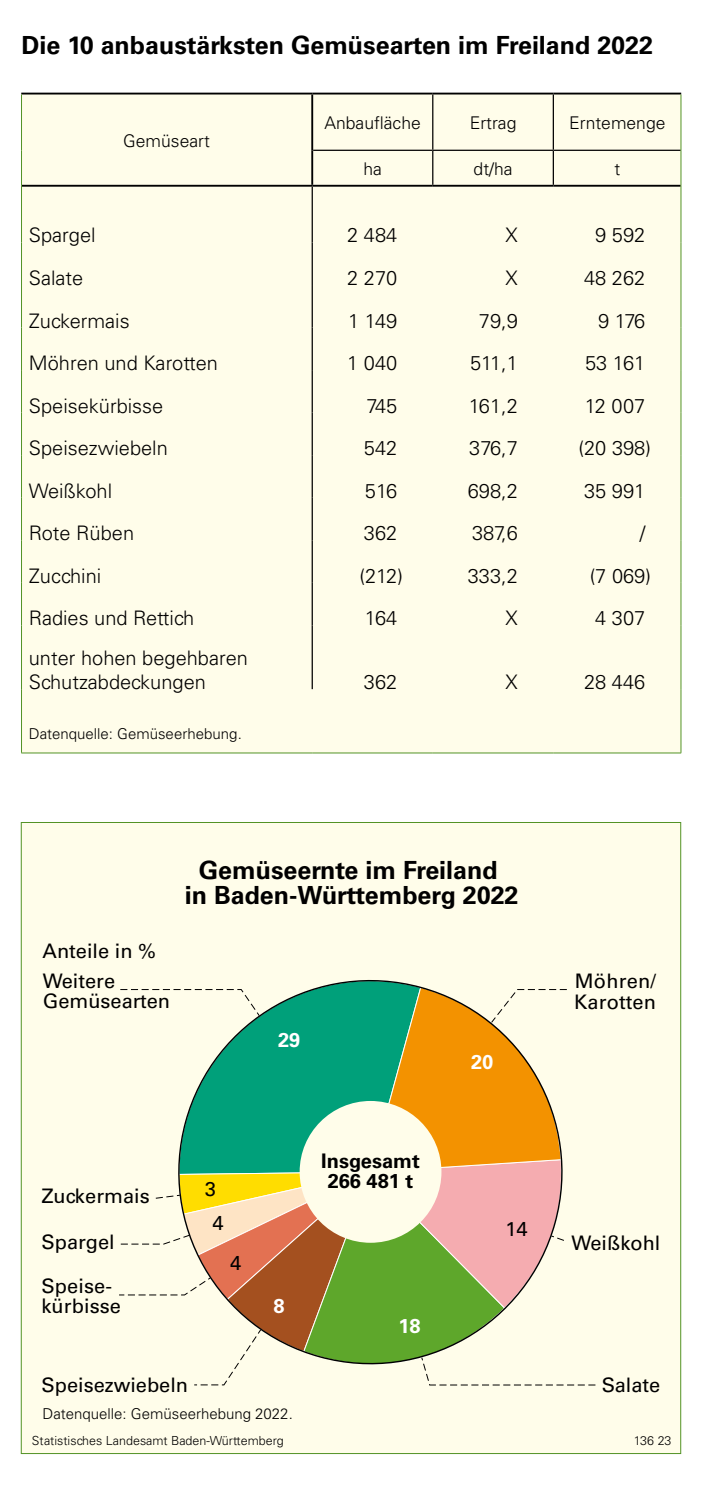
<style>
.page{position:relative;width:702px;height:1489px;background:#fff}
.page>*{position:absolute;margin:0;border:0;box-sizing:border-box;transform-origin:0 0}
.Head{font:700 25px/25px "Univers";color:#000;text-align:center}
.Tab_zahlen_light{font:300 20px/24px "Univers";color:#000}
.t1{font:20px/20px "Univers";color:#000}
.t2{font:700 20px/20px "Univers";color:#000;text-align:center}
.t3{font:700 20px "Univers";color:#fff}
.Tab_Zahlen_fett{font:300 20px "Univers";color:#000}
.t4{font:300 17.5px "Univers";color:#000}
.t5{font:300 15px "Univers";color:#000}
.t6{font:300 12.5px "Univers";color:#000}
</style>
<div class="page">
<div style="left:21px;top:822px;width:659px;height:631px;background:#fffdea"></div>
<svg style="left:158px;top:979px;width:409px;height:405px"></svg>
<div style="left:299px;top:1100px;width:142px;height:142px;background:#fffdea;border-radius:50%"></div>
<div style="left:22px;top:94px;width:658px;height:658px;background:#fffdea"></div>
<hr style="left:21px;top:93px;width:291px;height:1px;background:#000">
<hr style="left:22px;top:185px;width:290px;height:2px;background:#000">
<hr style="left:312px;top:93px;width:121px;height:1px;background:#000">
<hr style="left:311px;top:94px;width:2px;height:56px;background:#000">
<hr style="left:433px;top:93px;width:120px;height:1px;background:#000">
<hr style="left:553px;top:93px;width:128px;height:1px;background:#000">
<hr style="left:311px;top:150px;width:2px;height:35px;background:#000">
<hr style="left:312px;top:185px;width:121px;height:2px;background:#000">
<hr style="left:433px;top:185px;width:120px;height:2px;background:#000">
<hr style="left:553px;top:185px;width:127px;height:2px;background:#000">
<hr style="left:432px;top:94px;width:1px;height:56px;background:#000">
<hr style="left:552px;top:94px;width:2px;height:56px;background:#000">
<hr style="left:313px;top:150px;width:120px;height:1px;background:#000">
<hr style="left:433px;top:150px;width:120px;height:1px;background:#000">
<hr style="left:432px;top:151px;width:1px;height:34px;background:#000">
<hr style="left:553px;top:150px;width:127px;height:1px;background:#000">
<hr style="left:552px;top:151px;width:2px;height:34px;background:#000">
<hr style="left:311px;top:187px;width:2px;height:55px;background:#000">
<hr style="left:311px;top:242px;width:2px;height:43px;background:#000">
<hr style="left:311px;top:285px;width:2px;height:42px;background:#000">
<hr style="left:311px;top:327px;width:2px;height:43px;background:#000">
<hr style="left:311px;top:370px;width:2px;height:42px;background:#000">
<hr style="left:311px;top:412px;width:2px;height:43px;background:#000">
<hr style="left:311px;top:455px;width:2px;height:42px;background:#000">
<hr style="left:311px;top:497px;width:2px;height:43px;background:#000">
<hr style="left:311px;top:540px;width:2px;height:42px;background:#000">
<hr style="left:311px;top:582px;width:2px;height:43px;background:#000">
<hr style="left:311px;top:625px;width:2px;height:64px;background:#000">
<hr style="left:21px;top:94px;width:1px;height:56px;background:#539326">
<hr style="left:21px;top:150px;width:1px;height:36px;background:#539326">
<hr style="left:680px;top:94px;width:1px;height:56px;background:#539326">
<hr style="left:680px;top:150px;width:1px;height:36px;background:#539326">
<hr style="left:21px;top:186px;width:1px;height:56px;background:#539326">
<hr style="left:680px;top:186px;width:1px;height:56px;background:#539326">
<hr style="left:21px;top:242px;width:1px;height:43px;background:#539326">
<hr style="left:680px;top:242px;width:1px;height:43px;background:#539326">
<hr style="left:21px;top:285px;width:1px;height:42px;background:#539326">
<hr style="left:680px;top:285px;width:1px;height:42px;background:#539326">
<hr style="left:21px;top:327px;width:1px;height:43px;background:#539326">
<hr style="left:680px;top:327px;width:1px;height:43px;background:#539326">
<hr style="left:21px;top:370px;width:1px;height:42px;background:#539326">
<hr style="left:680px;top:370px;width:1px;height:42px;background:#539326">
<hr style="left:21px;top:412px;width:1px;height:43px;background:#539326">
<hr style="left:680px;top:412px;width:1px;height:43px;background:#539326">
<hr style="left:21px;top:455px;width:1px;height:42px;background:#539326">
<hr style="left:680px;top:455px;width:1px;height:42px;background:#539326">
<hr style="left:21px;top:497px;width:1px;height:43px;background:#539326">
<hr style="left:680px;top:497px;width:1px;height:43px;background:#539326">
<hr style="left:21px;top:540px;width:1px;height:42px;background:#539326">
<hr style="left:680px;top:540px;width:1px;height:42px;background:#539326">
<hr style="left:21px;top:582px;width:1px;height:43px;background:#539326">
<hr style="left:680px;top:582px;width:1px;height:43px;background:#539326">
<hr style="left:21px;top:625px;width:1px;height:64px;background:#539326">
<hr style="left:680px;top:625px;width:1px;height:64px;background:#539326">
<hr style="left:21px;top:689px;width:1px;height:63px;background:#539326">
<hr style="left:680px;top:689px;width:1px;height:63px;background:#539326">
<hr style="left:21px;top:752px;width:291px;height:1px;background:#539326">
<hr style="left:312px;top:752px;width:121px;height:1px;background:#539326">
<hr style="left:433px;top:752px;width:120px;height:1px;background:#539326">
<hr style="left:553px;top:752px;width:128px;height:1px;background:#539326">
<h2 class="Head" style="left:22px;top:33px;width:633px">Die 10 anbaustärksten Gemüsearten im Freiland 2022</h2>
<p class="t4" style="left:123px;top:130px;width:88px">Gemüseart</p>
<p class="t4" style="left:324px;top:112px;width:98px">Anbaufläche</p>
<p class="t4" style="left:469px;top:112px;width:48px">Ertrag</p>
<p class="t4" style="left:569px;top:112px;width:98px">Erntemenge</p>
<p class="t4" style="left:363px;top:158px;width:20px">ha</p>
<p class="t4" style="left:473px;top:158px;width:40px">dt/ha</p>
<p class="t4" style="left:614px;top:158px;width:7px">t</p>
<p class="Tab_zahlen_light" style="left:29px;top:223px;width:68px">Spargel</p>
<p class="Tab_Zahlen_fett" style="left:347px;top:223px;width:52px">2 484</p>
<p class="Tab_zahlen_light" style="left:505px;top:223px;width:14px">X</p>
<p class="Tab_zahlen_light" style="left:595px;top:223px;width:52px">9 592</p>
<p class="Tab_zahlen_light" style="left:29px;top:266px;width:56px">Salate</p>
<p class="Tab_zahlen_light" style="left:347px;top:266px;width:52px">2 270</p>
<p class="Tab_zahlen_light" style="left:505px;top:266px;width:14px">X</p>
<p class="Tab_zahlen_light" style="left:584px;top:266px;width:63px">48 262</p>
<p class="Tab_zahlen_light" style="left:29px;top:308px;width:102px">Zuckermais</p>
<p class="Tab_zahlen_light" style="left:348px;top:308px;width:51px">1 149</p>
<p class="Tab_zahlen_light" style="left:479px;top:308px;width:40px">79,9</p>
<p class="Tab_zahlen_light" style="left:598px;top:308px;width:49px">9 176</p>
<p class="Tab_zahlen_light" style="left:29px;top:351px;width:191px">Möhren und Karotten</p>
<p class="Tab_zahlen_light" style="left:347px;top:351px;width:52px">1 040</p>
<p class="Tab_zahlen_light" style="left:470px;top:351px;width:49px">511,1</p>
<p class="Tab_zahlen_light" style="left:585px;top:351px;width:62px">53 161</p>
<p class="Tab_zahlen_light" style="left:29px;top:393px;width:136px">Speisekürbisse</p>
<p class="Tab_zahlen_light" style="left:366px;top:393px;width:32px">745</p>
<p class="Tab_zahlen_light" style="left:469px;top:393px;width:51px">161,2</p>
<p class="Tab_zahlen_light" style="left:584px;top:393px;width:62px">12 007</p>
<p class="Tab_zahlen_light" style="left:29px;top:436px;width:140px">Speisezwiebeln</p>
<p class="Tab_zahlen_light" style="left:364px;top:436px;width:35px">542</p>
<p class="Tab_zahlen_light" style="left:469px;top:436px;width:50px">376,7</p>
<p class="Tab_zahlen_light" style="left:578px;top:436px;width:74px">(20 398)</p>
<p class="Tab_zahlen_light" style="left:29px;top:478px;width:85px">Weißkohl</p>
<p class="Tab_zahlen_light" style="left:365px;top:478px;width:34px">516</p>
<p class="Tab_zahlen_light" style="left:468px;top:478px;width:52px">698,2</p>
<p class="Tab_zahlen_light" style="left:584px;top:478px;width:63px">35 991</p>
<p class="Tab_zahlen_light" style="left:29px;top:521px;width:107px">Rote Rüben</p>
<p class="Tab_zahlen_light" style="left:364px;top:521px;width:35px">362</p>
<p class="Tab_zahlen_light" style="left:472px;top:521px;width:47px">387,6</p>
<p class="Tab_zahlen_light" style="left:639px;top:521px;width:7px">/</p>
<p class="Tab_zahlen_light" style="left:29px;top:563px;width:74px">Zucchini</p>
<p class="Tab_zahlen_light" style="left:359px;top:563px;width:45px">(212)</p>
<p class="Tab_zahlen_light" style="left:468px;top:563px;width:52px">333,2</p>
<p class="Tab_zahlen_light" style="left:589px;top:563px;width:63px">(7 069)</p>
<p class="Tab_zahlen_light" style="left:29px;top:606px;width:167px">Radies und Rettich</p>
<p class="Tab_zahlen_light" style="left:365px;top:606px;width:34px">164</p>
<p class="Tab_zahlen_light" style="left:505px;top:606px;width:14px">X</p>
<p class="Tab_zahlen_light" style="left:595px;top:606px;width:52px">4 307</p>
<p class="Tab_zahlen_light" style="left:29px;top:646px;width:221px">unter hohen begehbaren<br>Schutzabdeckungen</p>
<p class="Tab_zahlen_light" style="left:364px;top:670px;width:35px">362</p>
<p class="Tab_zahlen_light" style="left:505px;top:670px;width:14px">X</p>
<p class="Tab_zahlen_light" style="left:584px;top:670px;width:63px">28 446</p>
<p class="t5" style="left:29px;top:724px;width:214px">Datenquelle: Gemüseerhebung.</p>
<p class="t1" style="left:43px;top:940px;width:115px">Anteile in %</p>
<p class="t1" style="left:43px;top:971px;width:129px">Weitere<br>Gemüsearten</p>
<p class="Head" style="left:185px;top:858px;width:335px">Gemüseernte im Freiland<br>in Baden-Württemberg 2022</p>
<p class="t3" style="left:278px;top:1028px;width:24px">29</p>
<p class="t3" style="left:471px;top:1050px;width:24px">20</p>
<p class="t1" style="left:41px;top:1185px;width:110px">Zuckermais</p>
<p class="t1" style="left:41px;top:1231px;width:75px">Spargel</p>
<p class="t1" style="left:41px;top:1275px;width:81px">Speise&shy;kürbisse</p>
<p class="t1" style="left:205px;top:1179px;width:13px">3</p>
<p class="t1" style="left:212px;top:1212px;width:13px">4</p>
<p class="t1" style="left:230px;top:1253px;width:13px">4</p>
<p class="t3" style="left:273px;top:1293px;width:13px">8</p>
<p class="t2" style="left:321px;top:1150px;width:100px">Insgesamt<br>266 481 t</p>
<p class="t3" style="left:398px;top:1313px;width:24px">18</p>
<p class="t1" style="left:505px;top:1218px;width:24px">14</p>
<p class="t1" style="left:41px;top:1374px;width:148px">Speisezwiebeln</p>
<p class="t5" style="left:43px;top:1404px;width:252px">Datenquelle: Gemüseerhebung 2022.</p>
<p class="t1" style="left:574px;top:971px;width:83px">Möhren/<br>Karotten</p>
<p class="t1" style="left:571px;top:1232px;width:90px">Weißkohl</p>
<p class="t1" style="left:601px;top:1374px;width:60px">Salate</p>
<p class="t6" style="left:32px;top:1432px;width:253px">Statistisches Landesamt Baden-Württemberg</p>
<p class="t6" style="left:634px;top:1432px;width:39px">136 23</p>
</div>
